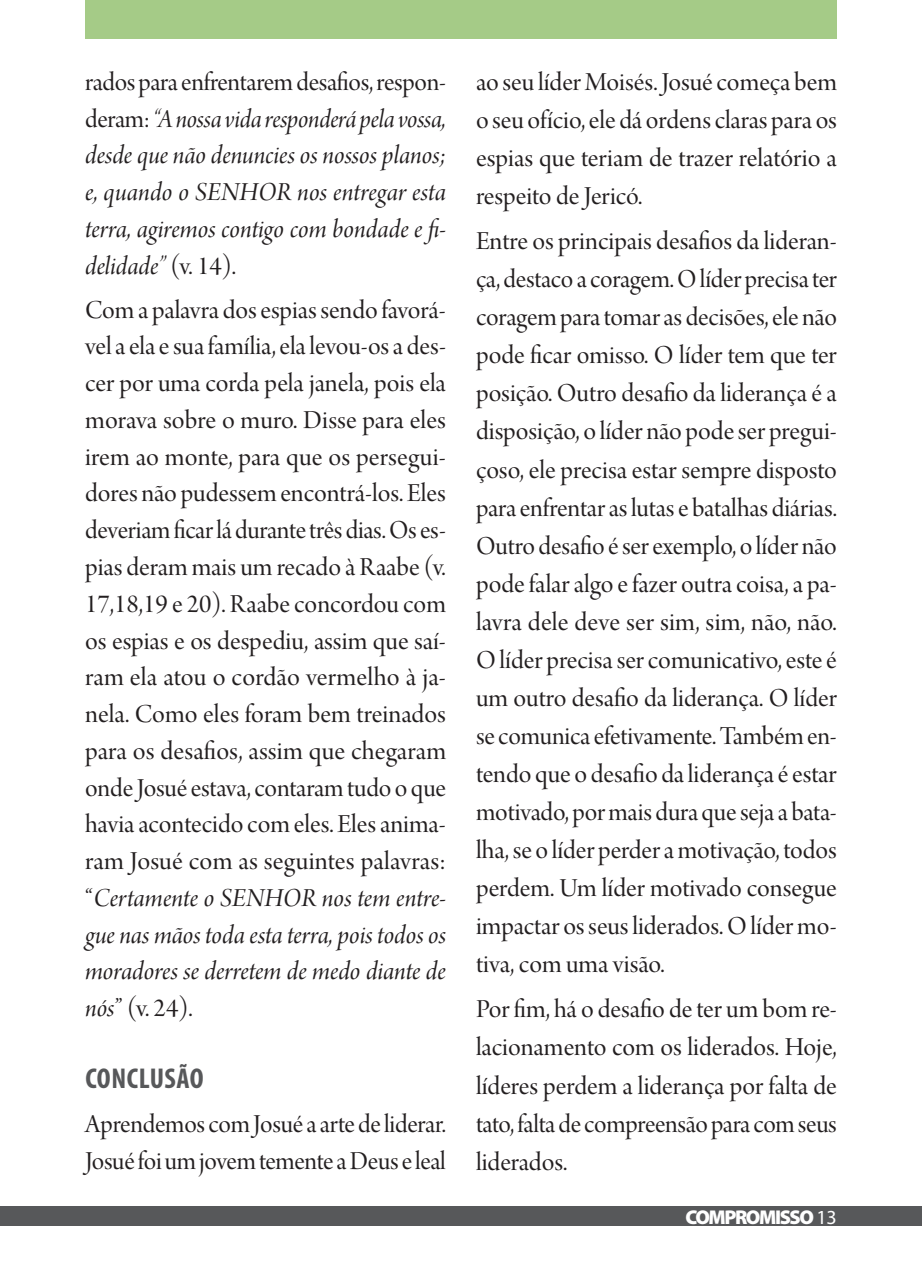
<style>
.page{position:relative;width:922px;height:1276px;background:#fff}
.page>*{position:absolute;margin:0;border:0;box-sizing:border-box;transform-origin:0 0}
.subtitulo_licoes{font:700 condensed 28.75px "Myriad Pro";letter-spacing:.02em;color:#57585a}
.Texto_licoes{font:27.5px/38px "Arno Pro Display";letter-spacing:-.005em;color:#231f20;text-align:justify}
.Texto_licoes-2{font:27.5px/36.8px "Arno Pro Italic Display";color:#231f20;text-align:justify}
.t1{font:900 20px "Myriad Pro";letter-spacing:-.07em;color:#fff}
.s1{font-family:"Arno Pro Display"}
.s2{font-family:"Arno Pro Italic Display"}
.s3{font-weight:400}
</style>
<div class="page">
<div style="left:85px;top:0;width:751px;height:39px;background:#a5cb87"></div>
<div style="left:0;top:1206px;width:921px;height:20px;background:#57585a"></div>
<p class="Texto_licoes-2" style="left:85px;top:65px;width:362px"><span class="s1">rados para enfrentarem desafios, respon&shy;deram:</span> “A nossa vida responderá pela vossa, desde que não denuncies os nossos planos; e, quando o SENHOR nos entregar esta terra, agiremos contigo com bondade e fi&shy;delidade” <span class="s1">(v. 14).</span></p>
<p class="Texto_licoes" style="left:85px;top:293px;width:362px;line-height:36.8px">Com a palavra dos espias sendo favorá&shy;vel a ela e sua família, ela levou-os a des&shy;cer por uma corda pela janela, pois ela morava sobre o muro. Disse para eles irem ao monte, para que os persegui&shy;dores não pudessem encontrá-los. Eles deveriam ficar lá durante três dias. Os es&shy;pias deram mais um recado à Raabe (v.<br>17,18,19 e 20). Raabe concordou com os espias e os despediu, assim que saí&shy;ram ela atou o cordão vermelho à ja&shy;nela. Como eles foram bem treinados para os desafios, assim que chegaram onde Josué estava, contaram tudo o que havia acontecido com eles. Eles anima&shy;ram Josué com as seguintes palavras: “<span class="s2">Certamente o SENHOR nos tem entre&shy;gue nas mãos toda esta terra, pois todos os moradores se derretem de medo diante de nós</span>” (v. 24).</p>
<p class="subtitulo_licoes" style="left:85px;top:1061px;width:120px">CONCLUSÃO</p>
<p class="Texto_licoes" style="left:85px;top:1107px;width:362px;line-height:36.8px">Aprendemos com Josué a arte de liderar.<br>Josué foi um jovem temente a Deus e leal</p>
<p class="Texto_licoes" style="left:476px;top:64px;width:362px">ao seu líder Moisés. Josué começa bem o seu ofício, ele dá ordens claras para os espias que teriam de trazer relatório a respeito de Jericó.</p>
<p class="Texto_licoes" style="left:476px;top:224px;width:362px">Entre os principais desafios da lideran&shy;ça, destaco a coragem. O líder precisa ter coragem para tomar as decisões, ele não pode ficar omisso. O líder tem que ter posição. Outro desafio da liderança é a disposição, o líder não pode ser pregui&shy;çoso, ele precisa estar sempre disposto para enfrentar as lutas e batalhas diárias.<br>Outro desafio é ser exemplo, o líder não pode falar algo e fazer outra coisa, a pa&shy;lavra dele deve ser sim, sim, não, não.<br>O líder precisa ser comunicativo, este é um outro desafio da liderança. O líder se comunica efetivamente. Também en&shy;tendo que o desafio da liderança é estar motivado, por mais dura que seja a bata&shy;lha, se o líder perder a motivação, todos perdem. Um líder motivado consegue impactar os seus liderados. O líder mo&shy;tiva, com uma visão.</p>
<p class="Texto_licoes" style="left:476px;top:992px;width:362px">Por fim, há o desafio de ter um bom re&shy;lacionamento com os liderados. Hoje, líderes perdem a liderança por falta de tato, falta de compreensão para com seus liderados.</p>
<p class="t1" style="left:685px;top:1203px;width:153px">COMPROMISSO <span class="s3">13</span></p>
</div>
